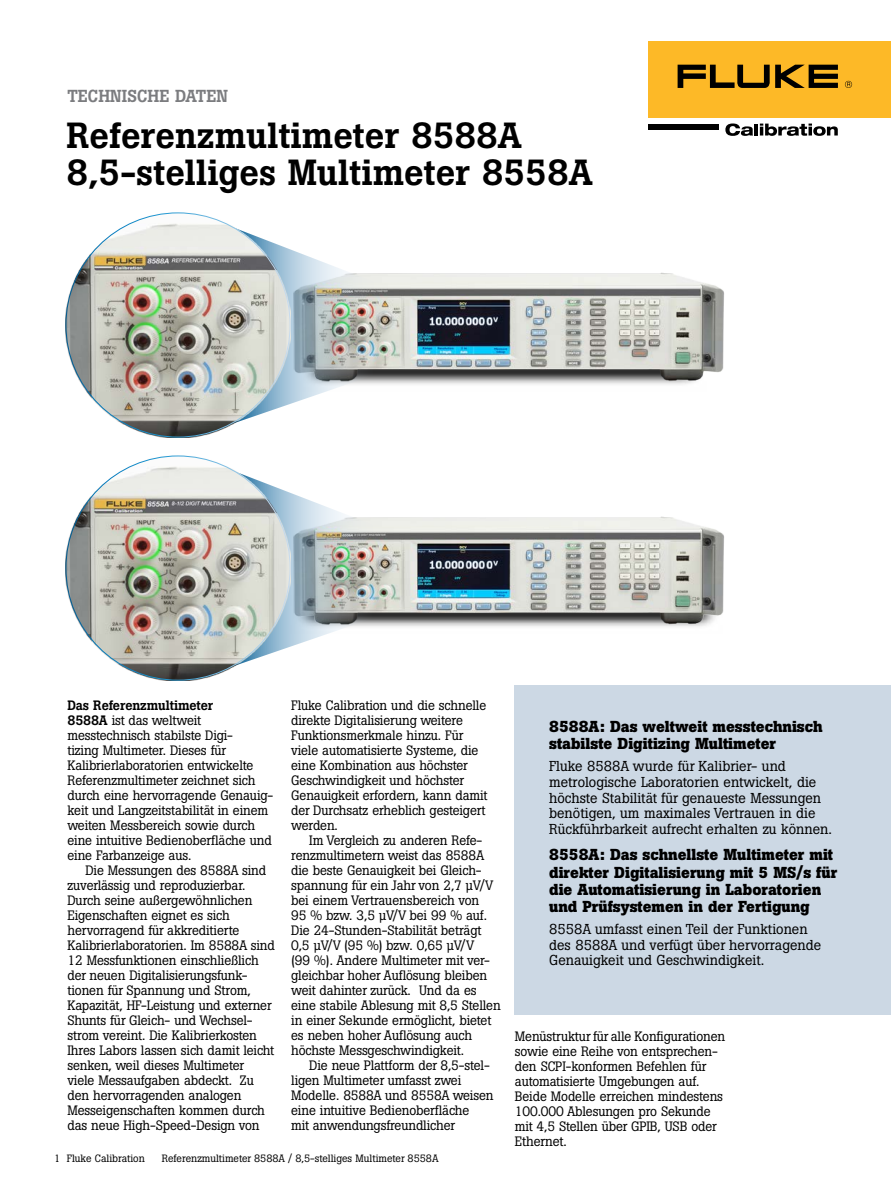
<style>
.page{position:relative;width:891px;height:1188px;background:#fff}
.page>*{position:absolute;margin:0;border:0;box-sizing:border-box;transform-origin:0 0}
.t1{font:500 36px/37.5px "Boton Pro";color:#000}
.t2{font:500 17.25px "Boton Pro";color:#7b7c7f}
.t3{font:700 15.75px/17.2px "Boton Pro";color:#000}
.t4{font:14.25px/15.8px "Boton Pro";color:#000}
.t5{font:13.5px/15px "Boton Pro";letter-spacing:-.01em;color:#000}
.t6{font:10.5px "Boton Pro";color:#000}
.s1{font-weight:500}
</style>
<div class="page">
<div style="left:648px;top:41px;width:243px;height:77px;background:#fdb927"></div>
<svg style="left:678px;top:65px;width:160px;height:23px"></svg>
<svg style="left:845px;top:81px;width:7px;height:7px"></svg>
<div style="left:648px;top:124px;width:71px;height:6px;background:#000"></div>
<svg style="left:725px;top:124px;width:113px;height:12px"></svg>
<img style="left:401px;top:516px;width:323px;height:111px">
<img style="left:402px;top:272px;width:322px;height:113px">
<img style="left:290px;top:493px;width:111px;height:154px">
<img style="left:290px;top:249px;width:112px;height:155px">
<img style="left:65px;top:456px;width:225px;height:225px">
<img style="left:66px;top:213px;width:224px;height:224px">
<div style="left:515px;top:686px;width:376px;height:329px;background:#ccd8e4"></div>
<p class="t2" style="left:68px;top:85px;width:162px">TECHNISCHE DATEN</p>
<h1 class="t1" style="left:66px;top:116px;width:528px">Referenzmultimeter 8588A<br>8,5-stelliges Multimeter 8558A</h1>
<p class="t5" style="left:68px;top:698px;width:207px"><span class="s1">Das Referenzmultimeter<br>8588A</span> ist das weltweit messtechnisch stabilste Digi-<br>tizing Multimeter. Dieses für<br>Kalibrierlaboratorien entwickelte<br>Referenzmultimeter zeichnet sich durch eine hervorragende Genauig&shy;keit und Langzeitstabilität in einem weiten Messbereich sowie durch eine intuitive Bedienoberfläche und eine Farbanzeige aus.</p>
<p class="t5" style="left:68px;top:863px;width:209px;text-indent:18px">Die Messungen des 8588A sind zuverlässig und reproduzierbar.<br>Durch seine außergewöhnlichen Eigenschaften eignet es sich hervorragend für akkreditierte Kalibrierlaboratorien. Im 8588A sind 12 Messfunktionen einschließlich der neuen Digitalisierungsfunk&shy;tionen für Spannung und Strom, Kapazität, HF-Leistung und externer Shunts für Gleich- und Wechsel&shy;strom vereint. Die Kalibrierkosten Ihres Labors lassen sich damit leicht senken, weil dieses Multimeter<br>viele Messaufgaben abdeckt. Zu den hervorragenden analogen Messeigenschaften kommen durch das neue High-Speed-Design von</p>
<p class="t5" style="left:291px;top:698px;width:198px">Fluke Calibration und die schnelle direkte Digitalisierung weitere<br>Funktionsmerkmale hinzu. Für viele automatisierte Systeme, die eine Kombination aus höchster<br>Geschwindigkeit und höchster<br>Genauigkeit erfordern, kann damit der Durchsatz erheblich gesteigert werden.</p>
<p class="t5" style="left:291px;top:833px;width:211px;text-indent:18px">Im Vergleich zu anderen Refe&shy;renzmultimetern weist das 8588A die beste Genauigkeit bei Gleich&shy;spannung für ein Jahr von 2,7 μV/V bei einem Vertrauensbereich von<br>95 % bzw. 3,5 μV/V bei 99 % auf.<br>Die 24-Stunden-Stabilität beträgt<br>0,5 μV/V (95 %) bzw. 0,65 μV/V<br>(99 %). Andere Multimeter mit ver&shy;gleichbar hoher Auflösung bleiben weit dahinter zurück. Und da es eine stabile Ablesung mit 8,5 Stellen in einer Sekunde ermöglicht, bietet es neben hoher Auflösung auch höchste Messgeschwindigkeit.</p>
<p class="t5" style="left:291px;top:1058px;width:204px;text-indent:18px">Die neue Plattform der 8,5-stel&shy;ligen Multimeter umfasst zwei<br>Modelle. 8588A und 8558A weisen eine intuitive Bedienoberfläche<br>mit anwendungsfreundlicher</p>
<p class="t6" style="left:54px;top:1152px;width:92px">1 Fluke Calibration</p>
<p class="t6" style="left:162px;top:1152px;width:278px">Referenzmultimeter 8588A / 8,5-stelliges Multimeter 8558A</p>
<p class="t3" style="left:549px;top:718px;width:275px">8588A: Das weltweit messtechnisch stabilste Digitizing Multimeter</p>
<p class="t4" style="left:549px;top:758px;width:284px">Fluke 8588A wurde für Kalibrier- und metrologische Laboratorien entwickelt, die höchste Stabilität für genaueste Messungen benötigen, um maximales Vertrauen in die Rückführbarkeit aufrecht erhalten zu können.</p>
<p class="t3" style="left:549px;top:846px;width:290px">8558A: Das schnellste Multimeter mit direkter Digitalisierung mit 5 MS/s für die Automatisierung in Laboratorien und Prüfsystemen in der Fertigung</p>
<p class="t4" style="left:549px;top:921px;width:274px">8558A umfasst einen Teil der Funktionen des 8588A und verfügt über hervorragende<br>Genauigkeit und Geschwindigkeit.</p>
<p class="t5" style="left:515px;top:1029px;width:212px">Menüstruktur für alle Konfigurationen sowie eine Reihe von entsprechen&shy;den SCPI-konformen Befehlen für automatisierte Umgebungen auf.<br>Beide Modelle erreichen mindestens<br>100.000 Ablesungen pro Sekunde mit 4,5 Stellen über GPIB, USB oder<br>Ethernet.</p>
</div>
